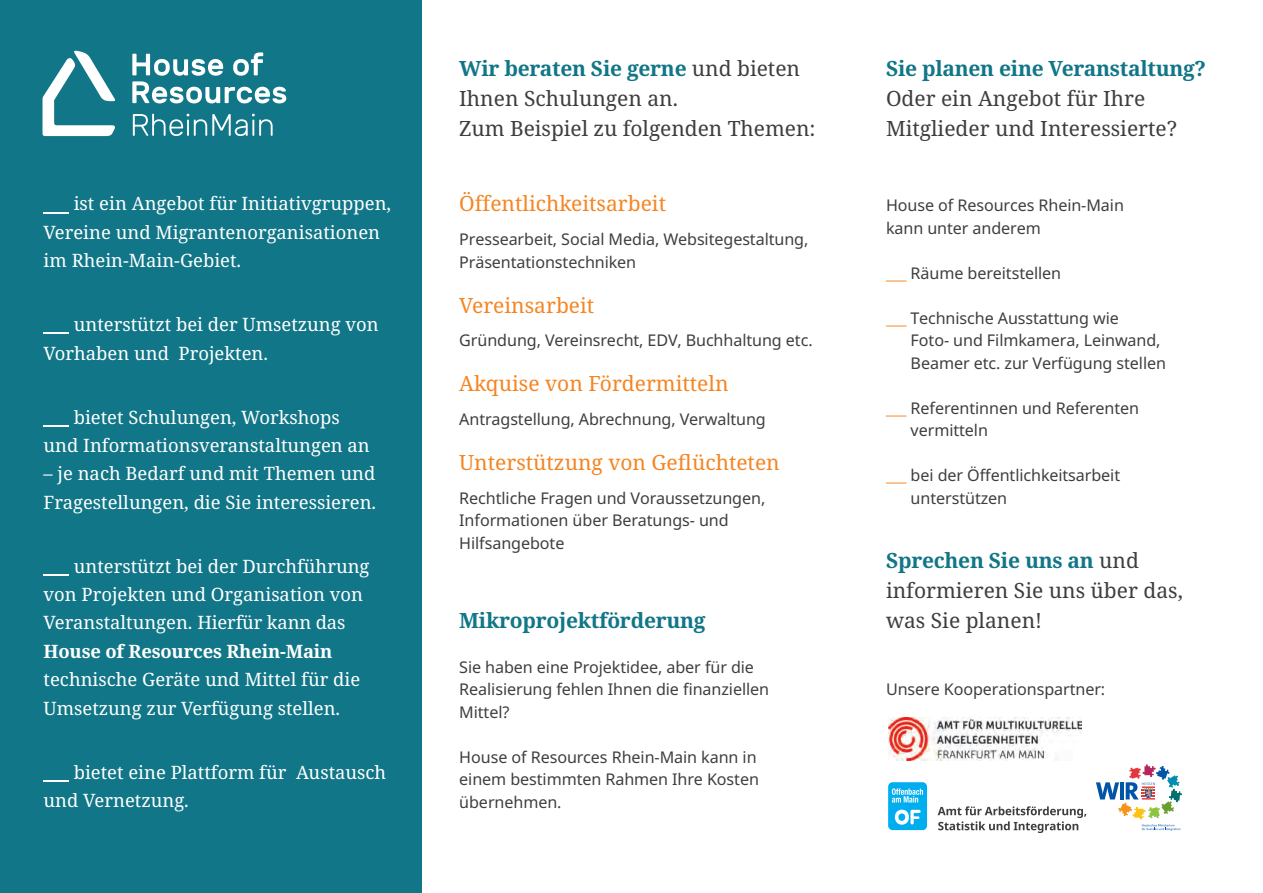
<style>
.page{position:relative;width:1263px;height:893px;background:#fff}
.page>*{position:absolute;margin:0;border:0;box-sizing:border-box;transform-origin:0 0}
.t1{font:21px/30px "Noto Serif";color:#3e3e3f}
.t2{font:21px "Noto Serif";color:#f58522}
.t3{font:700 21px "Noto Serif";letter-spacing:-.015em;color:#117687}
.t4{font:18.45px/28.3px "Noto Serif";color:#fff}
.t5{font:700 18.45px "Noto Serif";letter-spacing:-.01em;color:#fff}
.t6{font:16.2px/22.5px "Noto Sans";letter-spacing:-.005em;color:#3e3e3f}
.s1{font-weight:700}
.s2{font-weight:700;color:#117687}
.s3{font-weight:700;font-size:16.5px;color:#f79b48}
</style>
<div class="page">
<div style="left:0;top:0;width:422px;height:893px;background:#117687"></div>
<svg style="left:1096px;top:764px;width:86px;height:67px"></svg>
<img style="left:888px;top:718px;width:193px;height:42px">
<div style="left:888px;top:782px;width:39px;height:48px;background:#00aeef;border-radius:5px"></div>
<svg style="left:895px;top:810px;width:26px;height:15px"></svg>
<svg style="left:892px;top:788px;width:31px;height:15px"></svg>
<svg style="left:938px;top:806px;width:148px;height:27px"></svg>
<svg style="left:43px;top:51px;width:72px;height:85px"></svg>
<svg style="left:133px;top:114px;width:140px;height:22px"></svg>
<svg style="left:132px;top:52px;width:154px;height:51px"></svg>
<p class="t4" style="left:44px;top:189px;width:349px"><span class="s1">_</span> ist ein Angebot für Initiativgruppen,<br>Vereine und Migrantenorganisationen im Rhein-Main-Gebiet.</p>
<p class="t4" style="left:44px;top:310px;width:337px"><span class="s1">_</span> unterstützt bei der Umsetzung von<br>Vorhaben und Projekten.</p>
<p class="t4" style="left:44px;top:402px;width:328px"><span class="s1">_</span> bietet Schulungen, Workshops und Informationsveranstaltungen an</p>
<p class="t4" style="left:44px;top:459px;width:334px">– je nach Bedarf und mit Themen und<br>Fragestellungen, die Sie interessieren.</p>
<p class="t4" style="left:44px;top:551px;width:327px"><span class="s1">_</span> unterstützt bei der Durchführung von Projekten und Organisation von<br>Veranstaltungen. Hierfür kann das</p>
<p class="t5" style="left:44px;top:638px;width:290px">House of Resources Rhein-Main</p>
<p class="t4" style="left:44px;top:665px;width:318px">technische Geräte und Mittel für die<br>Umsetzung zur Verfügung stellen.</p>
<p class="t4" style="left:44px;top:757px;width:344px"><span class="s1">_</span> bietet eine Plattform für Austausch und Vernetzung.</p>
<p class="t1" style="left:459px;top:53px;width:358px"><span class="s2">Wir beraten Sie gerne</span> und bieten<br>Ihnen Schulungen an.<br>Zum Beispiel zu folgenden Themen:</p>
<p class="t2" style="left:459px;top:189px;width:208px">Öffentlichkeitsarbeit</p>
<p class="t6" style="left:459px;top:227px;width:351px">Pressearbeit, Social Media, Websitegestaltung,<br>Präsentationstechniken</p>
<p class="t2" style="left:459px;top:291px;width:136px">Vereinsarbeit</p>
<p class="t6" style="left:459px;top:329px;width:355px">Gründung, Vereinsrecht, EDV, Buchhaltung etc.</p>
<p class="t2" style="left:459px;top:369px;width:271px">Akquise von Fördermitteln</p>
<p class="t6" style="left:459px;top:407px;width:308px">Antragstellung, Abrechnung, Verwaltung</p>
<p class="t2" style="left:459px;top:448px;width:322px">Unterstützung von Geflüchteten</p>
<p class="t6" style="left:459px;top:486px;width:308px">Rechtliche Fragen und Voraussetzungen,<br>Informationen über Beratungs- und<br>Hilfsangebote</p>
<p class="t3" style="left:459px;top:605px;width:248px">Mikroprojektförderung</p>
<p class="t6" style="left:459px;top:655px;width:311px">Sie haben eine Projektidee, aber für die<br>Realisierung fehlen Ihnen die finanziellen<br>Mittel?</p>
<p class="t6" style="left:459px;top:745px;width:301px">House of Resources Rhein-Main kann in einem bestimmten Rahmen Ihre Kosten übernehmen.</p>
<p class="t3" style="left:886px;top:54px;width:322px">Sie planen eine Veranstaltung?</p>
<p class="t1" style="left:886px;top:83px;width:293px">Oder ein Angebot für Ihre<br>Mitglieder und Interessierte?</p>
<p class="t6" style="left:886px;top:194px;width:239px">House of Resources Rhein-Main kann unter anderem</p>
<p class="t6" style="left:886px;top:261px;width:177px"><span class="s3">_</span>Räume bereitstellen</p>
<p class="t6" style="left:911px;top:306px;width:257px;text-indent:-25px"><span class="s3">_</span>Technische Ausstattung wie<br>Foto- und Filmkamera, Leinwand,<br>Beamer etc. zur Verfügung stellen</p>
<p class="t6" style="left:911px;top:396px;width:230px;text-indent:-25px"><span class="s3">_</span>Referentinnen und Referenten vermitteln</p>
<p class="t6" style="left:911px;top:464px;width:211px;text-indent:-25px"><span class="s3">_</span>bei der Öffentlichkeitsarbeit unterstützen</p>
<p class="t1" style="left:886px;top:544px;width:298px"><span class="s2">Sprechen Sie uns an</span> und informieren Sie uns über das, was Sie planen!</p>
<p class="t6" style="left:886px;top:677px;width:221px">Unsere Kooperationspartner:</p>
</div>
